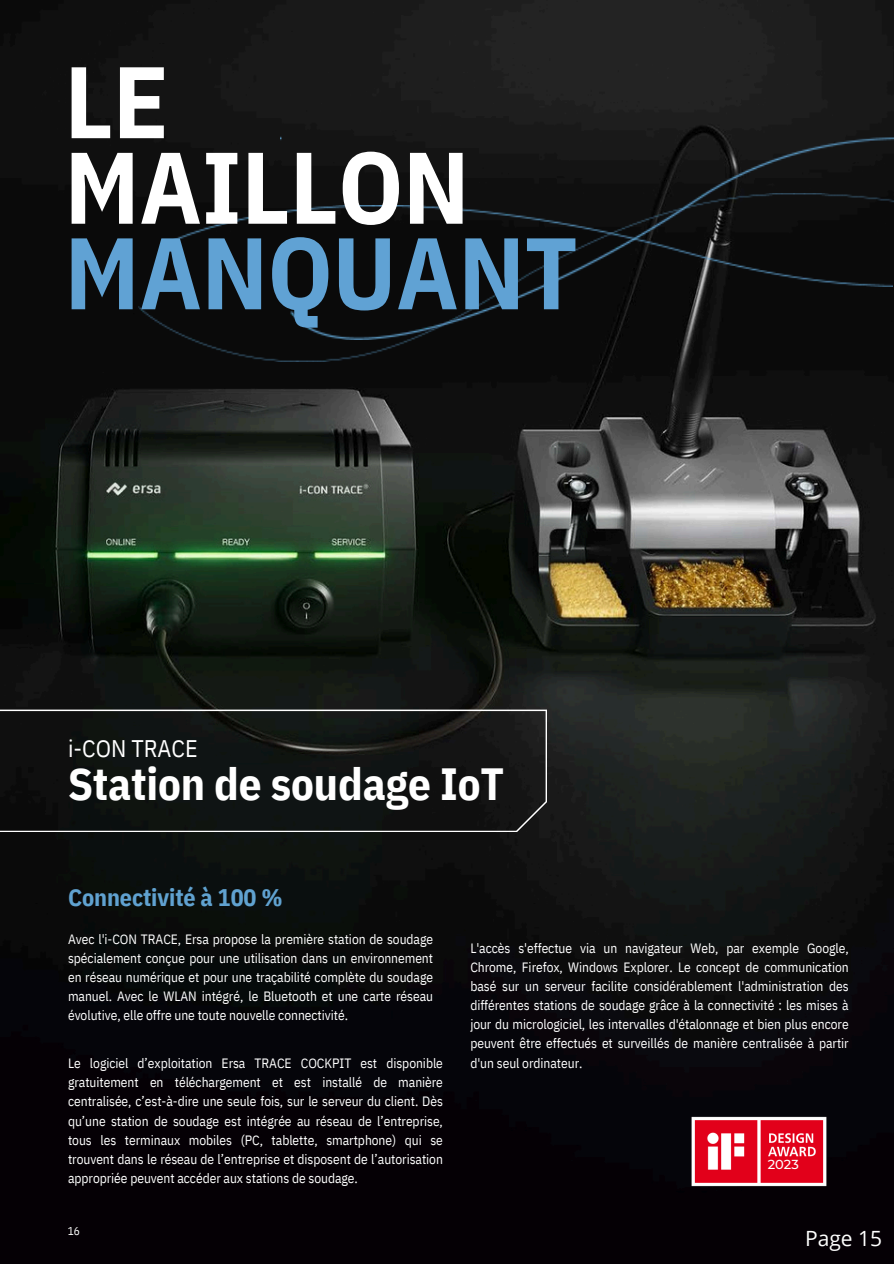
<style>
.page{position:relative;width:894px;height:1264px;background:#fff}
.page>*{position:absolute;margin:0;border:0;box-sizing:border-box;transform-origin:0 0}
.t1{font:700 101.55px/85.5px "IBM Plex Sans Cond";letter-spacing:-.005em;color:#fff}
.t2{font:700 45px "IBM Plex Sans Cond";letter-spacing:-.005em;color:#fff}
.t3{font:700 24px "IBM Plex Sans Cond";letter-spacing:-.005em;color:#60a2d0}
.t4{font:24px "IBM Plex Sans Cond";color:#fff}
.t5{font:21px "Open Sans";color:#fff}
.t6{font:13.5px/19.2px "IBM Plex Sans Cond";letter-spacing:-.005em;color:#fff;text-align:justify}
.t7{font:500 13.05px "Montserrat";color:#fff}
.t8{font:11.25px "IBM Plex Sans Cond";color:#fff}
.s1{color:#60a2d4}
</style>
<div class="page">
<img style="left:0;top:0;width:893px;height:1263px">
<div style="left:138px;top:194px;width:755px;height:167px;background:#0a0a0a"></div>
<div style="left:166px;top:206px;width:114px;height:81px;background:#0a0a0a"></div>
<img style="left:280px;top:136px;width:612px;height:203px">
<svg style="left:0;top:709px;width:546px;height:123px;fill:#0f1414"></svg>
<img style="left:684px;top:1109px;width:149px;height:84px">
<p class="t1" style="left:65px;top:57px;width:514px">LE<br>MAILLON<br><span class="s1">MANQUANT</span></p>
<h3 class="t4" style="left:68px;top:732px;width:131px">i-CON TRACE</h3>
<h3 class="t2" style="left:68px;top:754px;width:437px">Station de soudage IoT</h3>
<p class="t3" style="left:68px;top:881px;width:216px">Connectivité à 100 %</p>
<p class="t6" style="left:68px;top:929px;width:366px">Avec l'i-CON TRACE, Ersa propose la première station de soudage spécialement conçue pour une utilisation dans un environnement en réseau numérique et pour une traçabilité complète du soudage manuel. Avec le WLAN intégré, le Bluetooth et une carte réseau évolutive, elle offre une toute nouvelle connectivité.</p>
<p class="t6" style="left:68px;top:1053px;width:376px">Le logiciel d’exploitation Ersa TRACE COCKPIT est disponible gratuitement en téléchargement et est installé de manière centralisée, c’est-à-dire une seule fois, sur le serveur du client. Dès qu’une station de soudage est intégrée au réseau de l’entreprise, tous les terminaux mobiles (PC, tablette, smartphone) qui se trouvent dans le réseau de l’entreprise et disposent de l’autorisation appropriée peuvent accéder aux stations de soudage.</p>
<h1 class="t8" style="left:68px;top:1223px;width:14px">16</h1>
<h2 class="t6" style="left:470px;top:938px;width:380px">L'accès s'effectue via un navigateur Web, par exemple Google, Chrome, Firefox, Windows Explorer. Le concept de communication basé sur un serveur facilite considérablement l'administration des différentes stations de soudage grâce à la connectivité : les mises à jour du micrologiciel, les intervalles d'étalonnage et bien plus encore peuvent être effectués et surveillés de manière centralisée à partir d'un seul ordinateur.</h2>
<p class="t7" style="left:767px;top:1156px;width:32px">2023</p>
<h3 class="t5" style="left:804px;top:1223px;width:79px">Page 15</h3>
</div>
